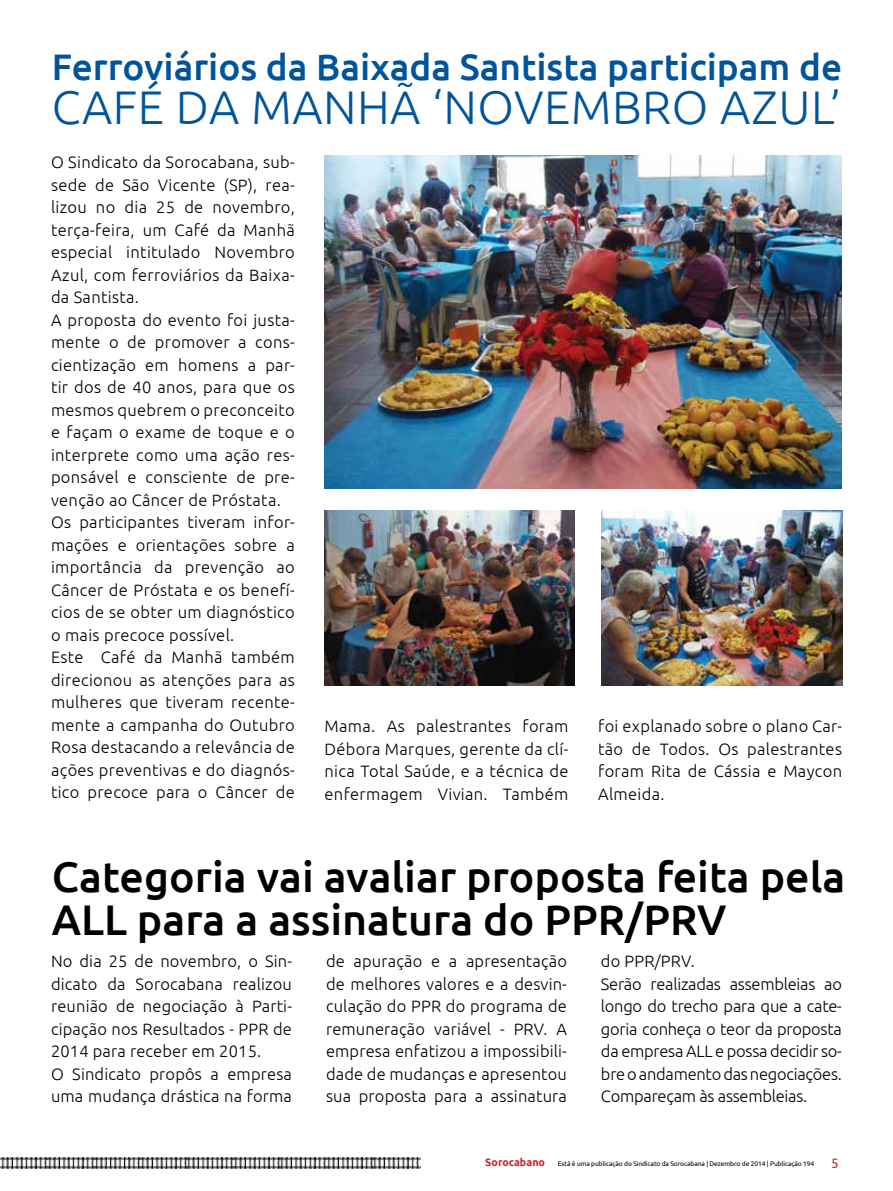
<style>
.page{position:relative;width:893px;height:1191px;background:#fff}
.page>*{position:absolute;margin:0;border:0;box-sizing:border-box;transform-origin:0 0}
.t1{font:300 47.25px "Ubuntu";letter-spacing:.01em;color:#00549a}
.t2{font:500 42.9px/42.9px "Ubuntu";color:#000}
.t3{font:500 36.9px "Ubuntu";color:#00549a}
.t4{font:300 16.5px/22.5px "Ubuntu";letter-spacing:.02em;color:#000;text-align:justify}
.t5{font:300 16.5px/22.5px "Ubuntu";letter-spacing:-.015em;color:#000}
.t6{font:6.75px "Ubuntu";letter-spacing:-.015em;color:#000}
.s1{font-weight:700;font-size:10.65px;color:#c9252c}
.s2{font-size:13.5px;color:#c9252c}
</style>
<div class="page">
<img style="left:0;top:1157px;width:47px;height:12px">
<img style="left:374px;top:1157px;width:47px;height:12px">
<img style="left:188px;top:1157px;width:45px;height:12px">
<img style="left:95px;top:1157px;width:45px;height:12px">
<img style="left:281px;top:1157px;width:45px;height:12px">
<img style="left:47px;top:1157px;width:48px;height:12px">
<img style="left:233px;top:1157px;width:48px;height:12px">
<img style="left:140px;top:1157px;width:48px;height:12px">
<img style="left:326px;top:1157px;width:48px;height:12px">
<img style="left:325px;top:155px;width:517px;height:333px">
<img style="left:325px;top:511px;width:250px;height:175px">
<img style="left:601px;top:511px;width:241px;height:175px">
<h3 class="t3" style="left:52px;top:43px;width:792px">Ferroviários da Baixada Santista participam de</h3>
<h1 class="t1" style="left:52px;top:79px;width:58px">Café</h1>
<h1 class="t1" style="left:176px;top:79px;width:335px">da Man hã ‘Novembro</h1>
<h1 class="t1" style="left:720px;top:79px;width:123px">Azul’</h1>
<p class="t4" style="left:51px;top:150px;width:245px;text-align:left">O Sindicato da Sorocabana, sub&shy;sede de São Vicente (SP), rea&shy;lizou no dia 25 de novembro, terça-feira, um Café da Manhã especial intitulado Novembro<br>Azul, com ferroviários da Baixa&shy;da Santista.<br>A proposta do evento foi justa&shy;mente o de promover a cons&shy;cientização em homens a par&shy;tir dos de 40 anos, para que os mesmos quebrem o preconceito e façam o exame de toque e o interprete como uma ação res&shy;ponsável e consciente de pre&shy;venção ao Câncer de Próstata.<br>Os participantes tiveram infor&shy;mações e orientações sobre a importância da prevenção ao<br>Câncer de Próstata e os benefí&shy;cios de se obter um diagnóstico o mais precoce possível.<br>Este Café da Manhã também direcionou as atenções para as mulheres que tiveram recente&shy;mente a campanha do Outubro<br>Rosa destacando a relevância de ações preventivas e do diagnós&shy;tico precoce para o Câncer de</p>
<p class="t4" style="left:325px;top:714px;width:245px">Mama. As palestrantes foram Débora Marques, gerente da clí&shy;nica Total Saúde, e a técnica de enfermagem Vivian. Também</p>
<p class="t4" style="left:598px;top:714px;width:245px">foi explanado sobre o plano Car&shy;tão de Todos. Os palestrantes foram Rita de Cássia e Maycon Almeida.</p>
<h2 class="t2" style="left:52px;top:853px;width:795px">Categoria vai avaliar proposta feita pela<br>ALL para a assinatura do PPR/PRV</h2>
<p class="t4" style="left:51px;top:949px;width:242px;text-align:left">No dia 25 de novembro, o Sin&shy;dicato da Sorocabana realizou reunião de negociação à Parti&shy;cipação nos Resultados - PPR de<br>2014 para receber em 2015.<br>O Sindicato propôs a empresa uma mudança drástica na forma</p>
<p class="t4" style="left:326px;top:949px;width:242px">de apuração e a apresentação de melhores valores e a desvin&shy;culação do PPR do programa de remuneração variável - PRV. A empresa enfatizou a impossibili&shy;dade de mudanças e apresentou sua proposta para a assinatura</p>
<p class="t5" style="left:601px;top:949px;width:242px">do PPR/PRV.<br>Serão realizadas assembleias ao longo do trecho para que a cate&shy;goria conheça o teor da proposta da empresa ALL e possa decidir so&shy;bre o andamento das negociações.<br>Compareçam às assembleias.</p>
<p class="t6" style="left:485px;top:1159px;width:355px"><span class="s1">Sorocabano</span> Está é uma publicação do Sindicato da Sorocabana | Dezembro de 2014 | Publicação 194 <span class="s2">5</span></p>
</div>
